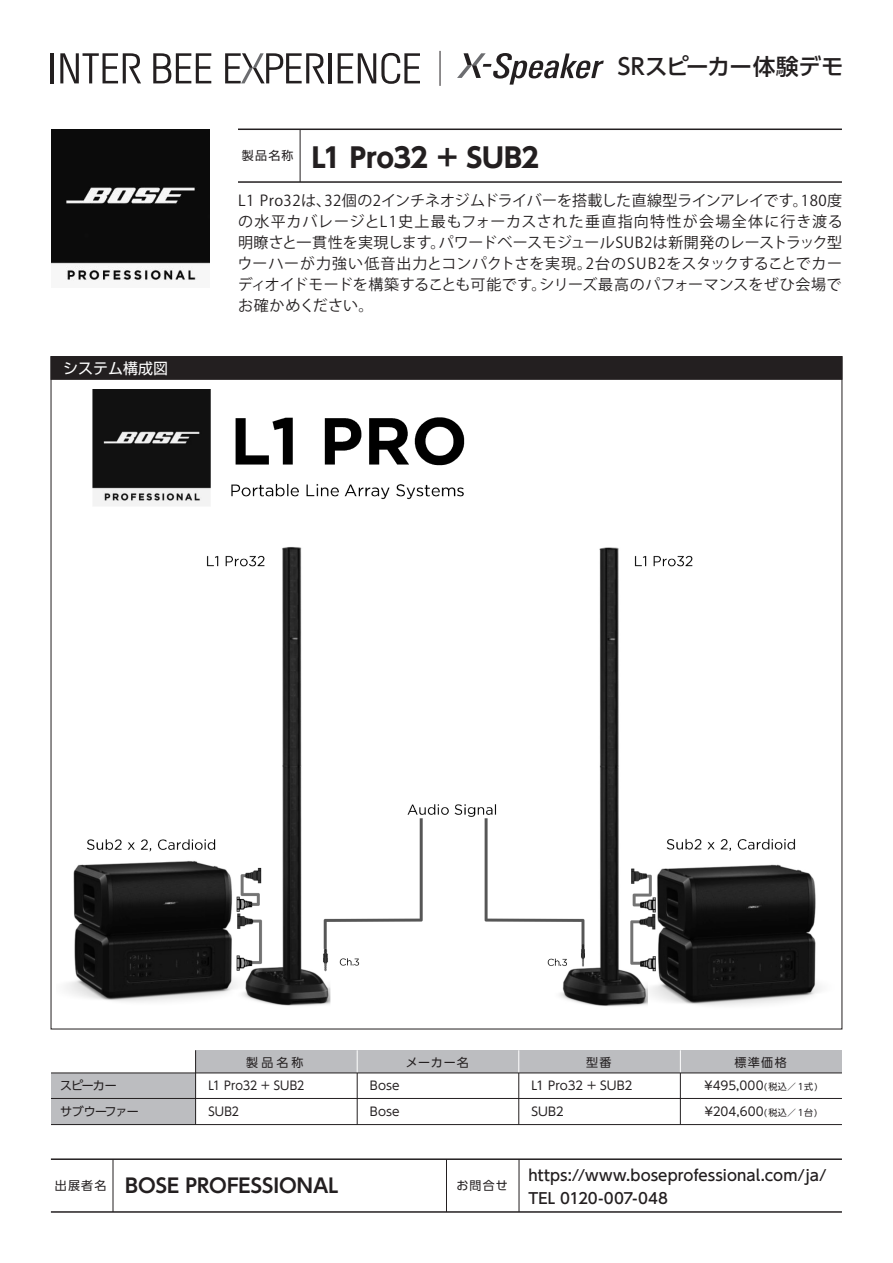
<style>
.page{position:relative;width:893px;height:1263px;background:#fff}
.page>*{position:absolute;margin:0;border:0;box-sizing:border-box;transform-origin:0 0}
.t1{font:700 27px "UD Shin Go Pro";letter-spacing:-.02em;color:#231f20}
.t2{font:500 22.5px "UD Shin Go Pro";letter-spacing:-.005em;color:#231f20}
.t3{font:700 19.5px "UD Shin Go Pro De";color:#231f20}
.t4{font:15px/21px "Koz Go Pro";letter-spacing:.02em;color:#231f20;text-align:justify}
.t5{font:500 15px/22.5px "UD Shin Go Pro";letter-spacing:.005em;color:#231f20}
.t6{font:15px "Shin Go Pr 6 N";color:#fff}
.t7{font:12px/26.1px "UD Shin Go Pro";color:#231f20}
.t8{font:12px/26.1px "UD Shin Go Pro";color:#231f20;scale:.95 1}
.t9{font:12px/26.1px "UD Shin Go Pro";letter-spacing:-.065em;color:#231f20}
.t10{font:12px "Shin Go Pr 6 N";color:#231f20}
.s1{font-size:9px}
</style>
<div class="page">
<img style="left:66px;top:390px;width:754px;height:616px">
<div style="left:51px;top:356px;width:791px;height:23px;background:#231f20"></div>
<svg style="left:60px;top:53px;width:81px;height:30px"></svg>
<svg style="left:153px;top:53px;width:58px;height:30px"></svg>
<hr style="left:51px;top:53px;width:3px;height:30px;background:#231f20">
<hr style="left:328px;top:53px;width:3px;height:30px;background:#231f20">
<svg style="left:338px;top:53px;width:82px;height:31px"></svg>
<svg style="left:225px;top:53px;width:100px;height:30px"></svg>
<hr style="left:440px;top:51px;width:1px;height:35px;background:#231f20">
<hr style="left:51px;top:1158px;width:791px;height:2px;background:#231f20">
<hr style="left:51px;top:1211px;width:791px;height:2px;background:#231f20">
<hr style="left:113px;top:1159px;width:1px;height:53px;background:#231f20">
<hr style="left:519px;top:1159px;width:1px;height:53px;background:#231f20">
<hr style="left:446px;top:1159px;width:1px;height:53px;background:#231f20">
<hr style="left:238px;top:129px;width:604px;height:1px;background:#231f20">
<hr style="left:238px;top:181px;width:604px;height:2px;background:#231f20">
<hr style="left:300px;top:129px;width:1px;height:53px;background:#231f20">
<div style="left:51px;top:1073px;width:145px;height:51px;background:#bcbdc0"></div>
<div style="left:196px;top:1050px;width:161px;height:23px;background:#bcbdc0"></div>
<div style="left:357px;top:1050px;width:162px;height:23px;background:#bcbdc0"></div>
<div style="left:519px;top:1050px;width:161px;height:23px;background:#bcbdc0"></div>
<div style="left:680px;top:1050px;width:162px;height:23px;background:#bcbdc0"></div>
<svg style="left:357px;top:1050px;width:1px;height:23px"></svg>
<svg style="left:518px;top:1050px;width:1px;height:23px"></svg>
<svg style="left:680px;top:1050px;width:1px;height:23px"></svg>
<hr style="left:357px;top:1073px;width:1px;height:51px;background:#231f20">
<hr style="left:195px;top:1050px;width:1px;height:74px;background:#231f20">
<hr style="left:518px;top:1073px;width:1px;height:51px;background:#231f20">
<hr style="left:680px;top:1073px;width:1px;height:51px;background:#231f20">
<hr style="left:51px;top:1098px;width:791px;height:1px;background:#231f20">
<img style="left:51px;top:129px;width:158px;height:152px">
<hr style="left:51px;top:1124px;width:791px;height:1px;background:#231f20">
<svg style="left:457px;top:53px;width:147px;height:32px"></svg>
<hr style="left:51px;top:1073px;width:791px;height:1px;background:#231f20">
<h2 class="t2" style="left:618px;top:48px;width:227px">SRスピーカー体験デモ</h2>
<p class="t6" style="left:63px;top:355px;width:106px">システム構成図</p>
<h1 class="t1" style="left:312px;top:136px;width:228px">L1 Pro32 + SUB2</h1>
<p class="t10" style="left:242px;top:146px;width:53px">製品名称</p>
<p class="t4" style="left:237px;top:190px;width:607px">L1 Pro32は、32個の2インチネオジムドライバーを搭載した直線型ラインアレイです。180度の水平カバレージとL1史上最もフォーカスされた垂直指向特性が会場全体に行き渡る明瞭さと一貫性を実現します。パワードベースモジュールSUB2は新開発のレーストラック型ウーハーが力強い低音出力とコンパクトさを実現。2台のSUB2をスタックすることでカーディオイドモードを構築することも可能です。シリーズ最高のパフォーマンスをぜひ会場でお確かめください。</p>
<p class="t9" style="left:60px;top:1072px;width:80px">スピーカー<br>サブウーファー</p>
<p class="t7" style="left:246px;top:1049px;width:59px">製品名称</p>
<p class="t7" style="left:406px;top:1049px;width:64px">メーカー名</p>
<p class="t7" style="left:586px;top:1049px;width:27px">型番</p>
<p class="t7" style="left:734px;top:1049px;width:54px">標準価格</p>
<p class="t8" style="left:208px;top:1072px;width:103px">L1 Pro32 + SUB2<br>SUB2</p>
<p class="t7" style="left:370px;top:1072px;width:31px">Bose<br>Bose</p>
<p class="t7" style="left:704px;top:1072px;width:115px">¥495,000<span class="s1">(税込／ 1式) </span>¥204,600<span class="s1">(税込／ 1台)</span></p>
<p class="t7" style="left:531px;top:1072px;width:102px">L1 Pro32 + SUB2<br>SUB2</p>
<h3 class="t3" style="left:55px;top:1170px;width:285px"><sup>出展者名</sup> BOSE PROFESSIONAL</h3>
<p class="t7" style="left:456px;top:1172px;width:53px">お問合せ</p>
<p class="t5" style="left:528px;top:1164px;width:300px">https://www.boseprofessional.com/ja/<br>TEL 0120-007-048</p>
</div>
